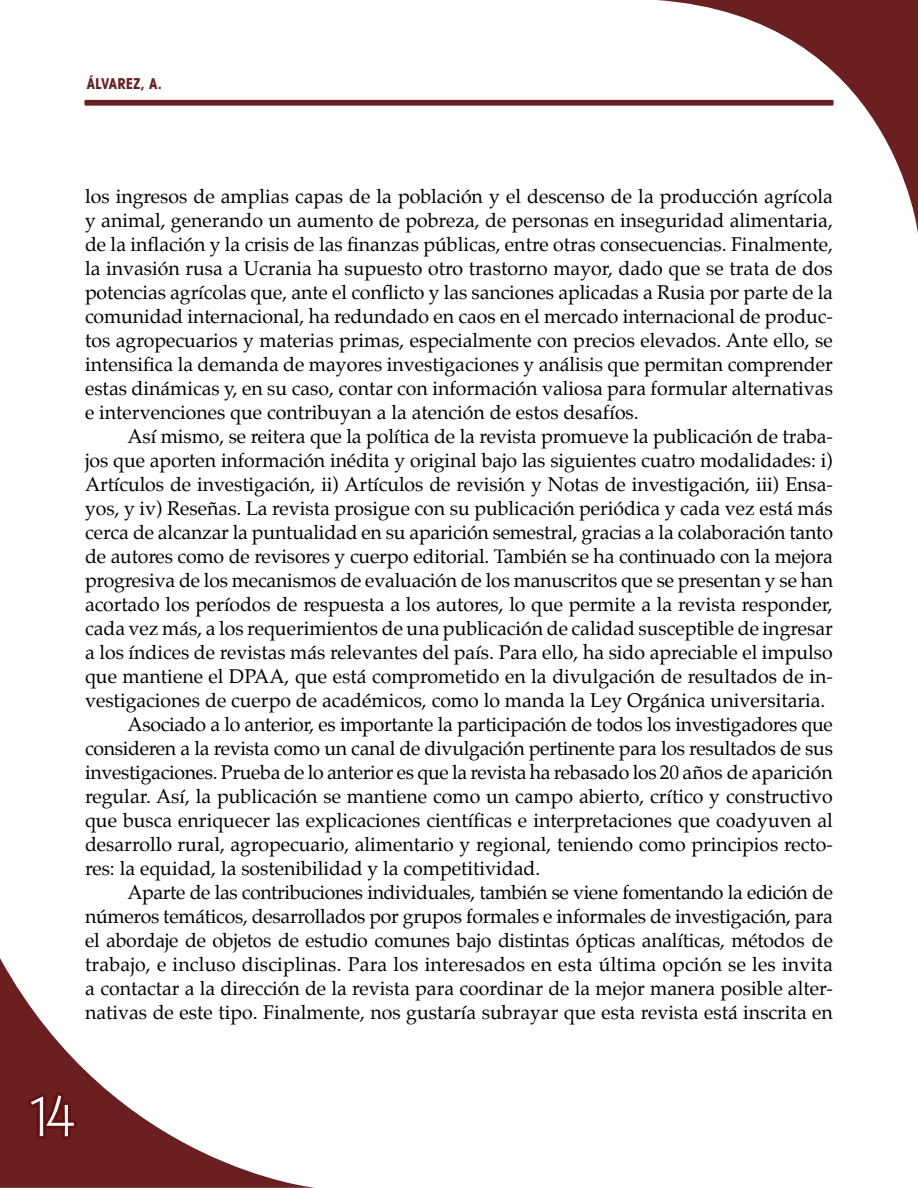
<style>
.page{position:relative;width:918px;height:1188px;background:#fff}
.page>*{position:absolute;margin:0;border:0;box-sizing:border-box;transform-origin:0 0}
.t1{font:60px "Martin Got URWT Ligh";color:#fff}
.t2{font:19.5px/24px "Palatino";letter-spacing:-.005em;color:#000;text-align:justify}
.t3{font:700 condensed 15px "Avant Garde";color:#6b1f20}
</style>
<div class="page">
<svg style="left:0;top:958px;width:315px;height:230px"></svg>
<div style="left:84px;top:100px;width:750px;height:6px;background:#6b1f20;border-radius:2px"></div>
<svg style="left:23px;top:1087px;width:57px;height:55px;background:#681819"></svg>
<svg style="left:656px;top:0;width:261px;height:227px"></svg>
<svg style="left:917px;top:0;width:1px;height:233px"></svg>
<p class="t3" style="left:87px;top:74px;width:77px">ÁLVAREZ, A.</p>
<p class="t2" style="left:85px;top:184px;width:749px">los ingresos de amplias capas de la población y el descenso de la producción agrícola y animal, generando un aumento de pobreza, de personas en inseguridad alimentaria, de la inflación y la crisis de las finanzas públicas, entre otras consecuencias. Finalmente, la invasión rusa a Ucrania ha supuesto otro trastorno mayor, dado que se trata de dos potencias agrícolas que, ante el conflicto y las sanciones aplicadas a Rusia por parte de la comunidad internacional, ha redundado en caos en el mercado internacional de produc&shy;tos agropecuarios y materias primas, especialmente con precios elevados. Ante ello, se intensifica la demanda de mayores investigaciones y análisis que permitan comprender estas dinámicas y, en su caso, contar con información valiosa para formular alternativas e intervenciones que contribuyan a la atención de estos desafíos.</p>
<p class="t2" style="left:128px;top:424px;width:707px">Así mismo, se reitera que la política de la revista promueve la publicación de traba-</p>
<p class="t2" style="left:85px;top:448px;width:749px">jos que aporten información inédita y original bajo las siguientes cuatro modalidades: i)</p>
<p class="t2" style="left:85px;top:472px;width:749px">Artículos de investigación, ii) Artículos de revisión y Notas de investigación, iii) Ensa-</p>
<p class="t2" style="left:85px;top:496px;width:749px">yos, y iv) Reseñas. La revista prosigue con su publicación periódica y cada vez está más</p>
<p class="t2" style="left:85px;top:520px;width:749px">cerca de alcanzar la puntualidad en su aparición semestral, gracias a la colaboración tanto</p>
<p class="t2" style="left:85px;top:544px;width:749px">de autores como de revisores y cuerpo editorial. También se ha continuado con la mejora</p>
<p class="t2" style="left:85px;top:568px;width:750px">progresiva de los mecanismos de evaluación de los manuscritos que se presentan y se han</p>
<p class="t2" style="left:85px;top:592px;width:749px">acortado los períodos de respuesta a los autores, lo que permite a la revista responder,</p>
<p class="t2" style="left:85px;top:616px;width:749px">cada vez más, a los requerimientos de una publicación de calidad susceptible de ingresar</p>
<p class="t2" style="left:85px;top:640px;width:749px">a los índices de revistas más relevantes del país. Para ello, ha sido apreciable el impulso</p>
<p class="t2" style="left:85px;top:664px;width:749px">que mantiene el DPAA, que está comprometido en la divulgación de resultados de in-</p>
<p class="t2" style="left:85px;top:688px;width:742px">vestigaciones de cuerpo de académicos, como lo manda la Ley Orgánica universitaria.</p>
<p class="t2" style="left:128px;top:712px;width:707px">Asociado a lo anterior, es importante la participación de todos los investigadores que</p>
<p class="t2" style="left:85px;top:736px;width:750px">consideren a la revista como un canal de divulgación pertinente para los resultados de sus</p>
<p class="t2" style="left:85px;top:760px;width:749px">investigaciones. Prueba de lo anterior es que la revista ha rebasado los 20 años de aparición</p>
<p class="t2" style="left:85px;top:784px;width:749px">regular. Así, la publicación se mantiene como un campo abierto, crítico y constructivo</p>
<p class="t2" style="left:85px;top:808px;width:749px">que busca enriquecer las explicaciones científicas e interpretaciones que coadyuven al</p>
<p class="t2" style="left:85px;top:832px;width:749px">desarrollo rural, agropecuario, alimentario y regional, teniendo como principios recto-</p>
<p class="t2" style="left:85px;top:856px;width:457px">res: la equidad, la sostenibilidad y la competitividad.</p>
<p class="t2" style="left:128px;top:880px;width:707px">Aparte de las contribuciones individuales, también se viene fomentando la edición de</p>
<p class="t2" style="left:85px;top:904px;width:749px">números temáticos, desarrollados por grupos formales e informales de investigación, para</p>
<p class="t2" style="left:85px;top:928px;width:750px">el abordaje de objetos de estudio comunes bajo distintas ópticas analíticas, métodos de</p>
<p class="t2" style="left:85px;top:952px;width:749px">trabajo, e incluso disciplinas. Para los interesados en esta última opción se les invita</p>
<p class="t2" style="left:85px;top:976px;width:749px">a contactar a la dirección de la revista para coordinar de la mejor manera posible alter-</p>
<p class="t2" style="left:85px;top:1000px;width:749px">nativas de este tipo. Finalmente, nos gustaría subrayar que esta revista está inscrita en</p>
<h1 class="t1" style="left:26px;top:1081px;width:51px">14</h1>
</div>
